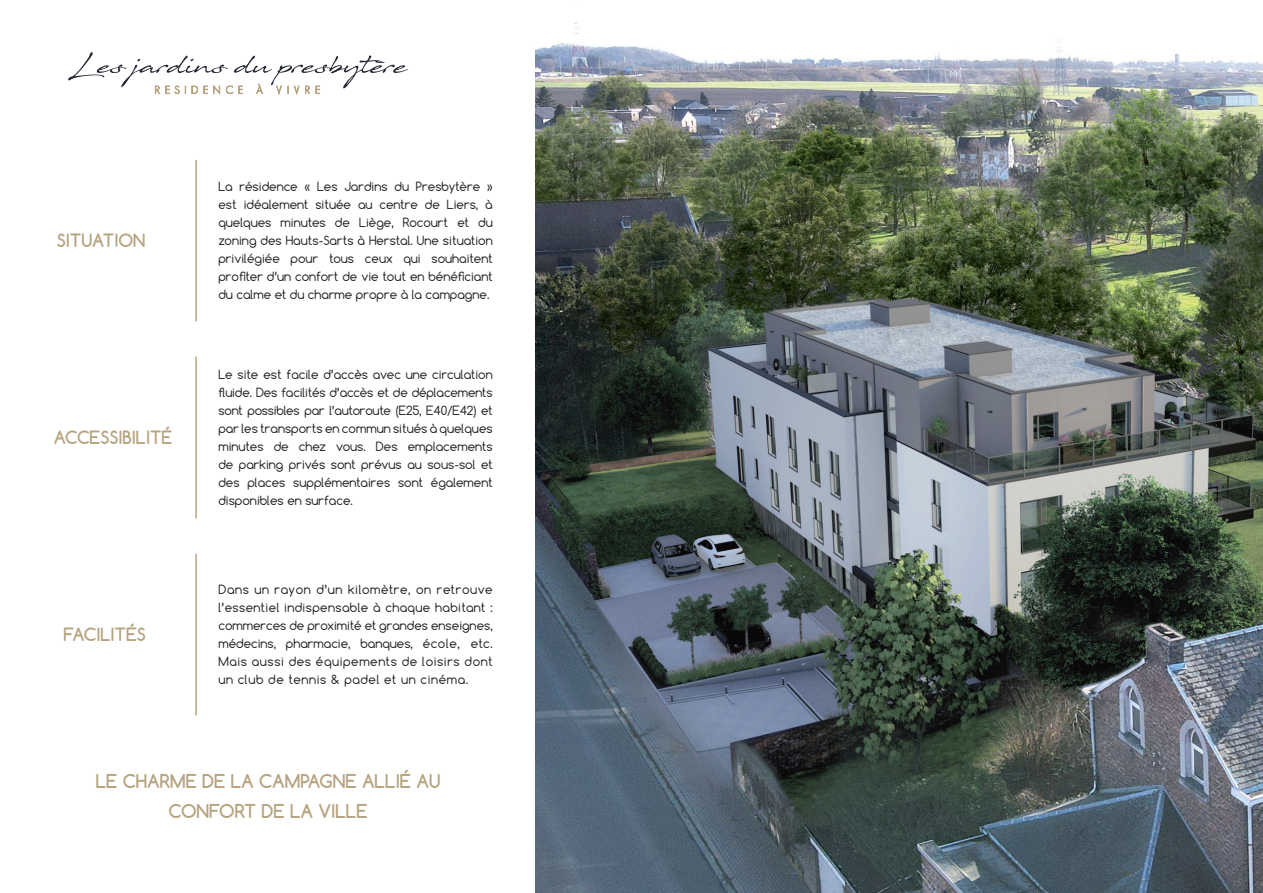
<style>
.page{position:relative;width:1263px;height:893px;background:#fff}
.page>*{position:absolute;margin:0;border:0;box-sizing:border-box;transform-origin:0 0}
.t1{font:700 18px/30px "Comfortaa";color:#b6a380}
.t2{font:700 17.25px "Comfortaa";color:#b6a380}
.t3{font:12px/18px "Comfortaa";color:#231f20;text-align:justify}
</style>
<div class="page">
<svg style="left:68px;top:52px;width:340px;height:43px"></svg>
<hr style="left:195px;top:160px;width:2px;height:161px;background:#b6a380">
<hr style="left:195px;top:357px;width:2px;height:161px;background:#b6a380">
<hr style="left:195px;top:554px;width:2px;height:161px;background:#b6a380">
<img style="left:536px;top:23px;width:727px;height:870px">
<h2 class="t2" style="left:57px;top:229px;width:90px">SITUATION</h2>
<h2 class="t2" style="left:54px;top:426px;width:13px">ACC</h2>
<h2 class="t2" style="left:90px;top:426px;width:83px">ESSIBILITÉ</h2>
<h2 class="t2" style="left:63px;top:623px;width:19px">FACILI</h2>
<h2 class="t2" style="left:115px;top:623px;width:22px">TÉS</h2>
<p class="t3" style="left:218px;top:178px;width:276px">La résidence « Les Jardins du Presbytère » est idéalement située au centre de Liers, à quelques minutes de Liège, Rocourt et du zoning des Hauts-Sarts à Herstal. Une situation privilégiée pour tous ceux qui souhaitent profiter d’un confort de vie tout en bénéficiant du calme et du charme propre à la campagne.</p>
<p class="t3" style="left:218px;top:366px;width:276px">Le site est facile d’accès avec une circulation fluide. Des facilités d’accès et de déplacements sont possibles par l’autoroute (E25, E40/E42) et par les transports en commun situés à quelques minutes de chez vous. Des emplacements de parking privés sont prévus au sous-sol et des places supplémentaires sont également disponibles en surface.</p>
<p class="t3" style="left:218px;top:580px;width:276px">Dans un rayon d’un kilomètre, on retrouve l’essentiel indispensable à chaque habitant : commerces de proximité et grandes enseignes, médecins, pharmacie, banques, école, etc.<br>Mais aussi des équipements de loisirs dont un club de tennis &amp; padel et un cinéma.</p>
<h1 class="t1" style="left:168px;top:766px;width:273px;text-indent:34px">DE LA CAMPAGNE ALLIÉ AU<br>CONFORT DE LA VILLE</h1>
<h1 class="t1" style="left:96px;top:766px;width:77px">LE CHARME</h1>
</div>
